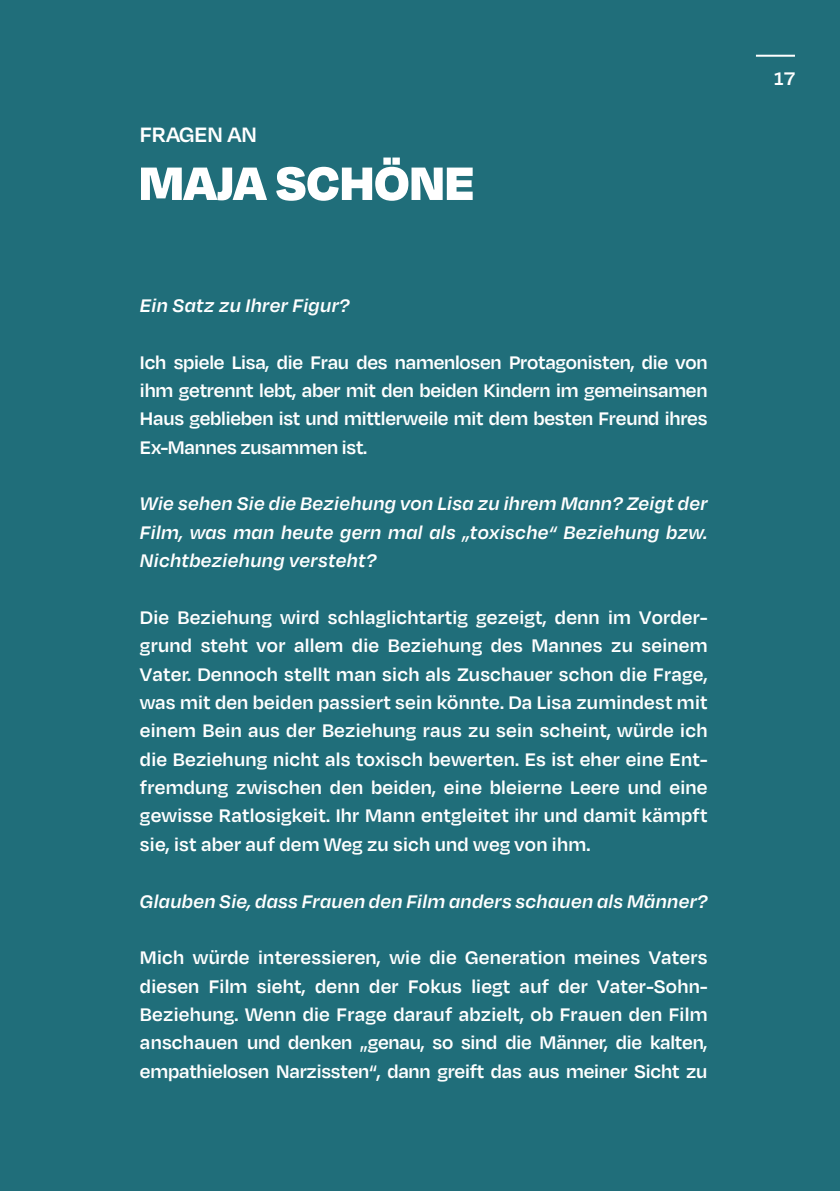
<style>
.page{position:relative;width:840px;height:1191px;background:#fff}
.page>*{position:absolute;margin:0;border:0;box-sizing:border-box;transform-origin:0 0}
.t1{font:900 54px "Degular";letter-spacing:-.005em;color:#fff}
.t2{font:600 24px "Degular";color:#fff}
.t3{font:600 21px/28.4px "Degular";letter-spacing:-.01em;color:#fff;text-align:justify}
.t4{font:italic 600 21px/28.4px "Degular";letter-spacing:.015em;color:#fff;text-align:justify}
</style>
<div class="page">
<div style="left:0;top:0;width:839px;height:1191px;background:#206e7a"></div>
<hr style="left:755px;top:55px;width:39px;height:2px;background:#fff">
<p class="t2" style="left:140px;top:119px;width:119px">FRAGEN AN</p>
<h1 class="t1" style="left:139px;top:148px;width:337px">MAJA SCHÖNE</h1>
<p class="t4" style="left:140px;top:290px;width:211px">Ein Satz zu Ihrer Figur?</p>
<p class="t3" style="left:140px;top:347px;width:568px">Ich spiele Lisa, die Frau des namenlosen Protagonisten, die von ihm getrennt lebt, aber mit den beiden Kindern im gemeinsamen Haus geblieben ist und mittlerweile mit dem besten Freund ihres Ex-Mannes zusammen ist.</p>
<p class="t4" style="left:140px;top:489px;width:568px">Wie sehen Sie die Beziehung von Lisa zu ihrem Mann? Zeigt der Film, was man heute gern mal als „toxische“ Beziehung bzw.<br>Nichtbeziehung versteht?</p>
<p class="t3" style="left:140px;top:602px;width:569px">Die Beziehung wird schlaglichtartig gezeigt, denn im Vorder&shy;grund steht vor allem die Beziehung des Mannes zu seinem Vater. Dennoch stellt man sich als Zuschauer schon die Frage, was mit den beiden passiert sein könnte. Da Lisa zumindest mit einem Bein aus der Beziehung raus zu sein scheint, würde ich die Beziehung nicht als toxisch bewerten. Es ist eher eine Ent&shy;fremdung zwischen den beiden, eine bleierne Leere und eine gewisse Ratlosigkeit. Ihr Mann entgleitet ihr und damit kämpft sie, ist aber auf dem Weg zu sich und weg von ihm.</p>
<p class="t4" style="left:140px;top:885px;width:568px">Glauben Sie, dass Frauen den Film anders schauen als Männer?</p>
<p class="t3" style="left:140px;top:942px;width:568px">Mich würde interessieren, wie die Generation meines Vaters diesen Film sieht, denn der Fokus liegt auf der Vater-Sohn-Beziehung. Wenn die Frage darauf abzielt, ob Frauen den Film anschauen und denken „genau, so sind die Männer, die kalten, empathielosen Narzissten“, dann greift das aus meiner Sicht zu</p>
<p class="t3" style="left:773px;top:63px;width:22px">17</p>
</div>
